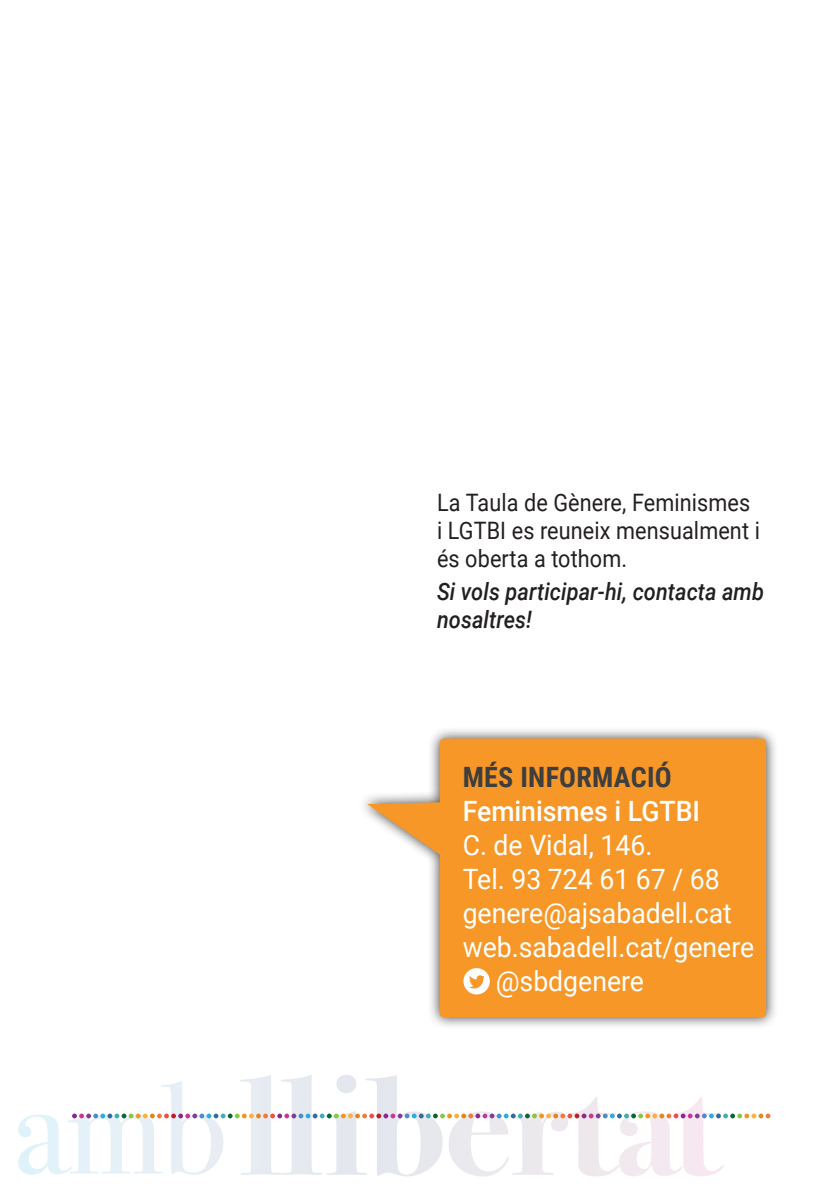
<style>
.page{position:relative;width:840px;height:1191px;background:#fff}
.page>*{position:absolute;margin:0;border:0;box-sizing:border-box;transform-origin:0 0}
.t1{font:28px "Roboto";color:#fff;scale:.95 1}
.t2{font:500 28px "Roboto";color:#fff;scale:.95 1}
.t3{font:700 28px "Roboto Condensed";letter-spacing:.01em;color:#3e3e3f}
.t4{font:24px/28px "Roboto";letter-spacing:.005em;color:#231f20;scale:.9 1}
.t5{font:italic 500 24px/28px "Roboto";letter-spacing:.005em;color:#231f20;scale:.9 1}
</style>
<div class="page">
<svg style="left:72px;top:1096px;width:698px;height:80px"></svg>
<div style="left:357px;top:726px;width:420px;height:303px;background:#231f20;opacity:.85"></div>
<svg style="left:367px;top:738px;width:398px;height:279px;background:#f6a649"></svg>
<svg style="left:463px;top:968px;width:26px;height:26px"></svg>
<p class="t4" style="left:437px;top:487px;width:360px">La Taula de Gènere, Feminismes i LGTBI es reuneix mensualment i és oberta a tothom.</p>
<p class="t5" style="left:437px;top:577px;width:364px">Si vols participar-hi, contacta amb nosaltres!</p>
<p class="t3" style="left:462px;top:757px;width:211px">MÉS INFORMACIÓ</p>
<p class="t2" style="left:462px;top:791px;width:251px">Feminismes i LGTBI</p>
<p class="t1" style="left:462px;top:825px;width:201px">C. de Vidal, 146.</p>
<p class="t1" style="left:462px;top:859px;width:272px">Tel. 93 724 61 67 / 68</p>
<p class="t1" style="left:462px;top:893px;width:285px">genere@ajsabadell.cat</p>
<p class="t1" style="left:462px;top:927px;width:308px">web.sabadell.cat/genere</p>
<p class="t1" style="left:495px;top:961px;width:157px">@sbdgenere</p>
</div>
